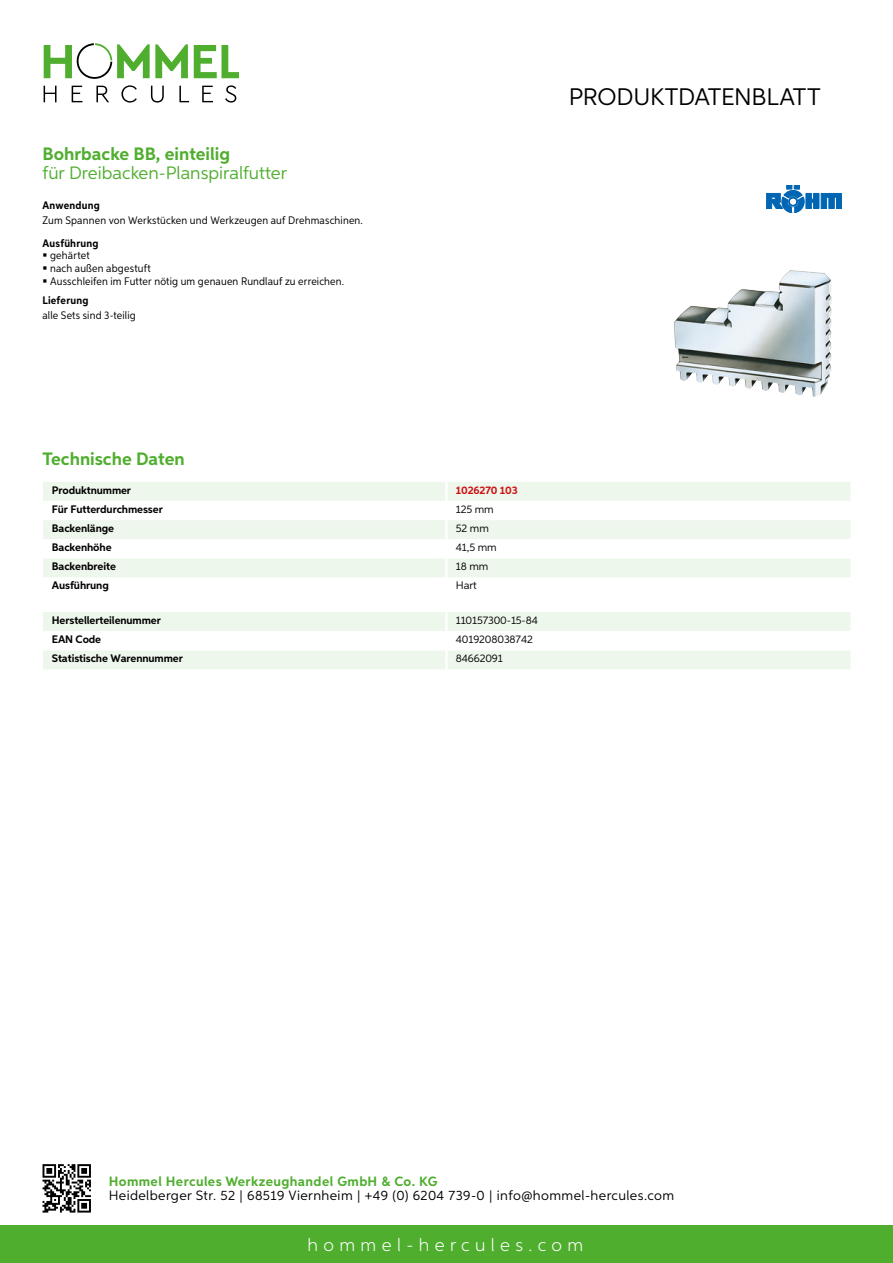
<style>
.page{position:relative;width:893px;height:1263px;background:#fff}
.page>*{position:absolute;margin:0;border:0;box-sizing:border-box;transform-origin:0 0}
.t1{font:24px "Aspira";letter-spacing:-.01em;color:#000}
.t2{font:700 18px "Aspira";color:#50ae2f}
.t3{font:18px "Aspira";color:#50ae2f}
.t4{font:300 18px "Aspira";letter-spacing:.3em;color:#fff}
.t5{font:13.5px "Aspira";letter-spacing:.03em;color:#000}
.t6{font:700 13.5px "Aspira";letter-spacing:.03em;color:#50ae2f}
.t7{font:10.95px/12.8px "Aspira Nar";letter-spacing:.015em;color:#000}
.t8{font:700 10.95px "Aspira";letter-spacing:-.01em;color:#000}
.t9{font:10.95px "Aspira";letter-spacing:-.01em;color:#000}
.t10{font:700 10.95px "Aspira Nar";letter-spacing:.02em;color:#000}
.t11{font:700 10.95px "Aspira";letter-spacing:-.01em;color:#cd1013}
</style>
<div class="page">
<div style="left:0;top:1226px;width:893px;height:37px;background:#50ae2f"></div>
<svg style="left:43px;top:1164px;width:48px;height:48px"></svg>
<svg style="left:194px;top:45px;width:45px;height:33px"></svg>
<svg style="left:44px;top:43px;width:144px;height:36px"></svg>
<svg style="left:44px;top:86px;width:13px;height:16px"></svg>
<svg style="left:72px;top:86px;width:10px;height:16px"></svg>
<svg style="left:96px;top:86px;width:13px;height:16px"></svg>
<svg style="left:121px;top:85px;width:16px;height:18px"></svg>
<svg style="left:151px;top:86px;width:13px;height:17px"></svg>
<svg style="left:179px;top:86px;width:10px;height:16px"></svg>
<svg style="left:202px;top:86px;width:11px;height:16px"></svg>
<svg style="left:225px;top:85px;width:11px;height:18px"></svg>
<div style="left:43px;top:482px;width:807px;height:19px;background:#eef7eb"></div>
<svg style="left:43px;top:520px;width:807px;height:57px;fill:#eef7eb"></svg>
<hr style="left:445px;top:482px;width:3px;height:19px;background:#fff">
<hr style="left:445px;top:520px;width:3px;height:19px;background:#fff">
<hr style="left:445px;top:539px;width:3px;height:19px;background:#fff">
<hr style="left:445px;top:558px;width:3px;height:19px;background:#fff">
<svg style="left:43px;top:612px;width:807px;height:57px"></svg>
<hr style="left:445px;top:650px;width:3px;height:19px;background:#fff">
<img style="left:674px;top:270px;width:157px;height:127px">
<svg style="left:766px;top:185px;width:76px;height:28px"></svg>
<h2 class="t2" style="left:43px;top:142px;width:189px">Bohrbacke BB, einteilig</h2>
<h2 class="t3" style="left:43px;top:162px;width:246px">für Dreibacken-Planspiralfutter</h2>
<p class="t10" style="left:43px;top:199px;width:59px">Anwendung</p>
<p class="t7" style="left:43px;top:214px;width:322px">Zum Spannen von Werkstücken und Werkzeugen auf Drehmaschinen.</p>
<p class="t10" style="left:43px;top:236px;width:58px">Ausführung</p>
<p class="t7" style="left:50px;top:249px;width:296px">gehärtet<br>nach außen abgestuft<br>Ausschleifen im Futter nötig um genauen Rundlauf zu erreichen.</p>
<p class="t10" style="left:43px;top:294px;width:47px">Lieferung</p>
<p class="t7" style="left:43px;top:309px;width:95px">alle Sets sind 3-teilig</p>
<h1 class="t1" style="left:569px;top:82px;width:253px">Produktdatenblatt</h1>
<h2 class="t2" style="left:43px;top:448px;width:144px">Technische Daten</h2>
<p class="t8" style="left:52px;top:483px;width:81px">Produktnummer</p>
<p class="t11" style="left:456px;top:483px;width:63px">1026270 103</p>
<p class="t8" style="left:52px;top:502px;width:112px">Für Futterdurchmesser</p>
<p class="t9" style="left:456px;top:502px;width:39px">125 mm</p>
<p class="t8" style="left:52px;top:521px;width:64px">Backenlänge</p>
<p class="t9" style="left:456px;top:522px;width:35px">52 mm</p>
<p class="t8" style="left:52px;top:541px;width:61px">Backenhöhe</p>
<p class="t9" style="left:456px;top:541px;width:42px">41,5 mm</p>
<p class="t8" style="left:52px;top:560px;width:66px">Backenbreite</p>
<p class="t9" style="left:456px;top:560px;width:34px">18 mm</p>
<p class="t8" style="left:52px;top:579px;width:58px">Ausführung</p>
<p class="t9" style="left:456px;top:579px;width:22px">Hart</p>
<p class="t8" style="left:52px;top:613px;width:111px">Herstellerteilenummer</p>
<p class="t9" style="left:456px;top:613px;width:84px">110157300-15-84</p>
<p class="t8" style="left:52px;top:633px;width:51px">EAN Code</p>
<p class="t9" style="left:456px;top:633px;width:78px">4019208038742</p>
<p class="t8" style="left:52px;top:652px;width:132px">Statistische Warennummer</p>
<p class="t9" style="left:456px;top:652px;width:48px">84662091</p>
<p class="t6" style="left:109px;top:1172px;width:330px">Hommel Hercules Werkzeughandel GmbH &amp; Co. KG</p>
<p class="t5" style="left:109px;top:1187px;width:567px">Heidelberger Str. 52 | 68519 Viernheim | +49 (0) 6204 739-0 | info@hommel-hercules.com</p>
<h2 class="t4" style="left:307px;top:1234px;width:277px">hommel-hercules.com</h2>
</div>
